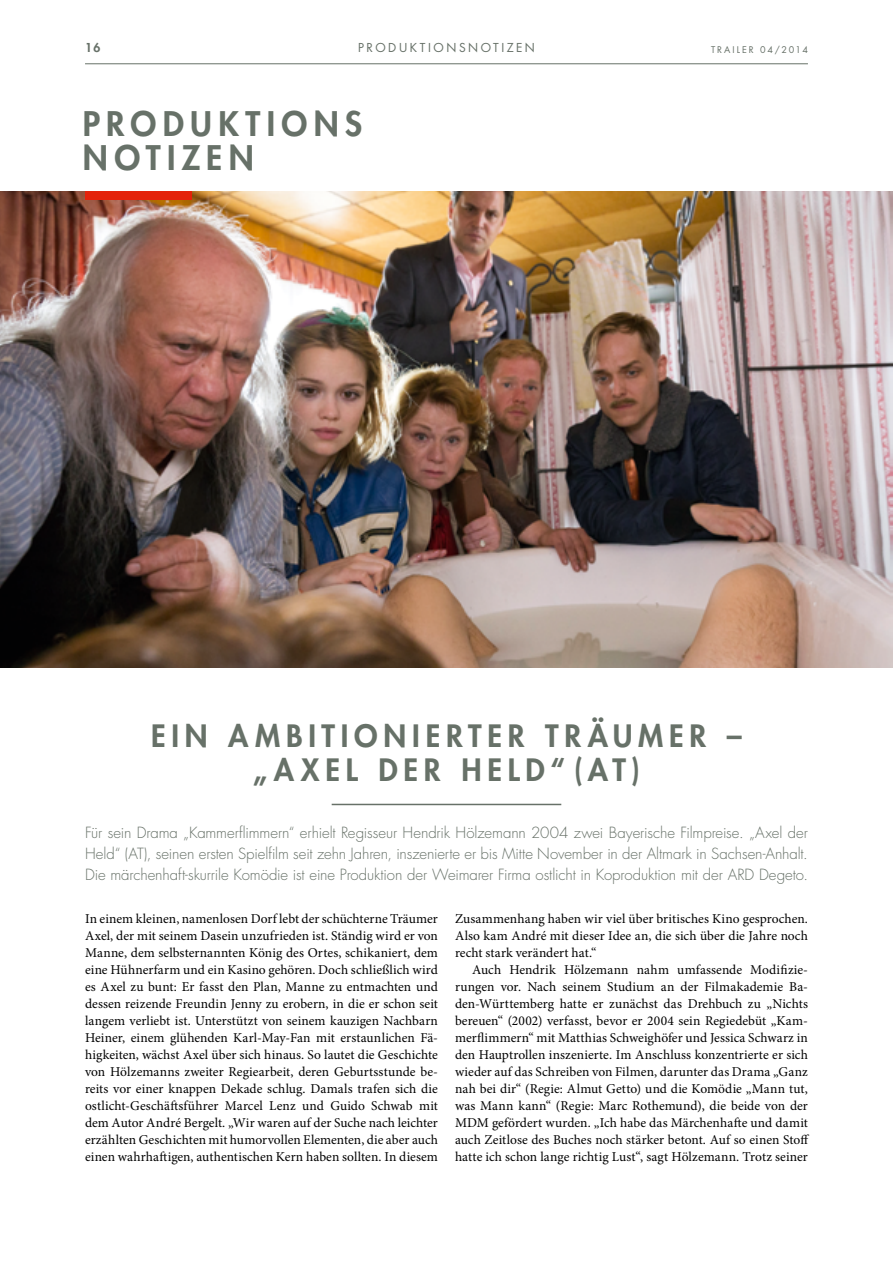
<style>
.page{position:relative;width:893px;height:1263px;background:#fff}
.page>*{position:absolute;margin:0;border:0;box-sizing:border-box;transform-origin:0 0}
.t1{font:800 33px/34px "Futura Std";letter-spacing:.19em;color:#677168}
.t2{font:800 30px/34px "Futura Std";letter-spacing:.19em;color:#677168;text-align:center}
.t3{font:300 15px/21px "Futura Std";letter-spacing:-.01em;color:#677168;text-align:justify}
.t4{font:13.5px/17px "Minion Pro";color:#000;text-align:justify}
.t5{font:12px "Futura Std";letter-spacing:.21em;color:#677168}
.t6{font:800 12px "Futura Std";color:#677168}
.t7{font:9px "Futura Std";letter-spacing:.215em;color:#677168}
</style>
<div class="page">
<img style="left:0;top:191px;width:893px;height:477px">
<hr style="left:85px;top:63px;width:723px;height:1px;background:#677168">
<hr style="left:332px;top:804px;width:229px;height:1px;background:#677168">
<div style="left:85px;top:191px;width:106px;height:9px;background:#e4220a"></div>
<p class="t6" style="left:85px;top:40px;width:17px">16</p>
<p class="t5" style="left:358px;top:40px;width:178px">PRODUKTIONSNOTIZEN</p>
<p class="t7" style="left:711px;top:43px;width:98px">TRAILER 04/2014</p>
<h1 class="t1" style="left:83px;top:107px;width:281px">PRODUKTIONS<br>NOTIZEN</h1>
<h2 class="t2" style="left:151px;top:719px;width:592px">EIN AMBITIONIERTER TRÄUMER – „AXEL DER HELD“(AT)</h2>
<p class="t3" style="left:85px;top:822px;width:724px">Für sein Drama „Kammerflimmern“ erhielt Regisseur Hendrik Hölzemann 2004 zwei Bayerische Filmpreise. „Axel der Held“ (AT), seinen ersten Spielfilm seit zehn Jahren, inszenierte er bis Mitte November in der Altmark in Sachsen-Anhalt.<br>Die märchenhaft-skurrile Komödie ist eine Produktion der Weimarer Firma ostlicht in Koproduktion mit der ARD Degeto.</p>
<p class="t4" style="left:85px;top:910px;width:354px">In einem kleinen, namenlosen Dorf lebt der schüchterne Träumer Axel, der mit seinem Dasein unzufrieden ist. Ständig wird er von Manne, dem selbsternannten König des Ortes, schikaniert, dem eine Hühnerfarm und ein Kasino gehören. Doch schließlich wird es Axel zu bunt: Er fasst den Plan, Manne zu entmachten und dessen reizende Freundin Jenny zu erobern, in die er schon seit langem verliebt ist. Unterstützt von seinem kauzigen Nachbarn Heiner, einem glühenden Karl-May-Fan mit erstaunlichen Fä&shy;higkeiten, wächst Axel über sich hinaus. So lautet die Geschichte von Hölzemanns zweiter Regiearbeit, deren Geburtsstunde be&shy;reits vor einer knappen Dekade schlug. Damals trafen sich die ostlicht-Geschäftsführer Marcel Lenz und Guido Schwab mit dem Autor André Bergelt. „Wir waren auf der Suche nach leichter erzählten Geschichten mit humorvollen Elementen, die aber auch einen wahrhaftigen, authentischen Kern haben sollten. In diesem</p>
<p class="t4" style="left:455px;top:910px;width:354px">Zusammenhang haben wir viel über britisches Kino gesprochen.<br>Also kam André mit dieser Idee an, die sich über die Jahre noch recht stark verändert hat.“</p>
<p class="t4" style="left:455px;top:961px;width:356px;text-indent:17px">Auch Hendrik Hölzemann nahm umfassende Modifizie&shy;rungen vor. Nach seinem Studium an der Filmakademie Ba&shy;den-Württemberg hatte er zunächst das Drehbuch zu „Nichts bereuen“ (2002) verfasst, bevor er 2004 sein Regiedebüt „Kam&shy;merflimmern“ mit Matthias Schweighöfer und Jessica Schwarz in den Hauptrollen inszenierte. Im Anschluss konzentrierte er sich wieder auf das Schreiben von Filmen, darunter das Drama „Ganz nah bei dir“ (Regie: Almut Getto) und die Komödie „Mann tut, was Mann kann“ (Regie: Marc Rothemund), die beide von der MDM gefördert wurden. „Ich habe das Märchenhafte und damit auch Zeitlose des Buches noch stärker betont. Auf so einen Stoff hatte ich schon lange richtig Lust“, sagt Hölzemann. Trotz seiner</p>
</div>
